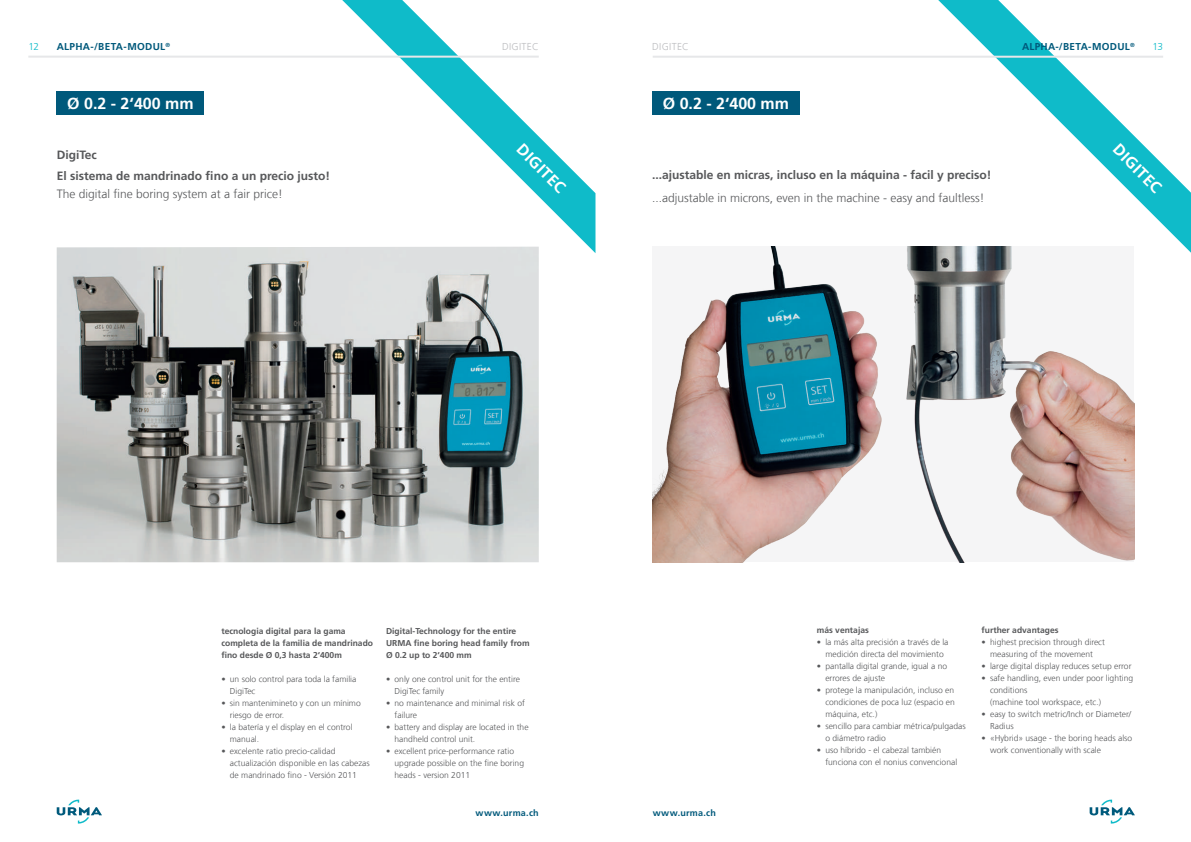
<style>
.page{position:relative;width:1191px;height:842px;background:#fff}
.page>*{position:absolute;margin:0;border:0;box-sizing:border-box;transform-origin:0 0}
.t1{font:700 16px "Frutiger LT Com";color:#fff}
.t2{font:700 12px/20.7px "Frutiger LT Com";color:#57585a}
.t3{font:300 12px "Frutiger LT Com";color:#57585a}
.t4{font:700 10px "Frutiger LT Com";letter-spacing:.03em;color:#00597b}
.t5{font:300 10px "Frutiger LT Com";letter-spacing:.03em;color:#bcbdc0}
.t6{font:300 10px "Frutiger LT Com";color:#0fbbc9}
.t7{font:700 9px "Frutiger LT Com";letter-spacing:.03em;color:#00597b}
.t8{font:300 8.5px/12px "Frutiger LT Com";color:#57585a}
.t9{font:700 8.5px/12px "Frutiger LT Com";color:#57585a}
.t10{font:700 5.8px "Frutiger LT Com";color:#00597b}
</style>
<div class="page">
<svg style="left:342px;top:0;width:253px;height:253px"></svg>
<svg style="left:929px;top:0;width:262px;height:253px"></svg>
<hr style="left:652px;top:56px;width:511px;height:2px;background:#e6e7e9">
<svg style="left:1089px;top:800px;width:45px;height:23px"></svg>
<hr style="left:28px;top:56px;width:511px;height:2px;background:#e6e7e9">
<svg style="left:57px;top:800px;width:45px;height:23px"></svg>
<img style="left:57px;top:247px;width:482px;height:315px">
<img style="left:652px;top:247px;width:482px;height:315px">
<div style="left:57px;top:91px;width:147px;height:23px;background:#00597b"></div>
<div style="left:652px;top:91px;width:147px;height:23px;background:#00597b"></div>
<p class="t6" style="left:28px;top:40px;width:12px">12</p>
<p class="t4" style="left:57px;top:40px;width:115px">ALPHA-/BETA-MODUL<sup>®</sup></p>
<p class="t4" style="left:1022px;top:40px;width:109px">ALPHA-/BETA-MODUL</p>
<p class="t5" style="left:502px;top:40px;width:38px">DIGITEC</p>
<p class="t10" style="left:1130px;top:41px;width:6px">®</p>
<p class="t5" style="left:652px;top:41px;width:38px">DIGITEC</p>
<p class="t6" style="left:1152px;top:40px;width:12px">13</p>
<h1 class="t1" style="left:67px;top:93px;width:128px">Ø 0.2 - 2‘400 mm</h1>
<h1 class="t1" style="left:663px;top:93px;width:128px">Ø 0.2 - 2‘400 mm</h1>
<h2 class="t2" style="left:57px;top:145px;width:275px">DigiTec<br>El sistema de mandrinado fino a un precio justo!</h2>
<h2 class="t3" style="left:57px;top:186px;width:228px">The digital fine boring system at a fair price!</h2>
<h1 class="t1" style="left:526px;top:140px;width:63px;rotate:45deg">DIGITEC</h1>
<h1 class="t1" style="left:1122px;top:140px;width:63px;rotate:45deg">DIGITEC</h1>
<h2 class="t2" style="left:652px;top:164px;width:341px">...ajustable en micras, incluso en la máquina - facil y preciso!</h2>
<h2 class="t3" style="left:652px;top:190px;width:334px">...adjustable in microns, even in the machine - easy and faultless!</h2>
<p class="t9" style="left:221px;top:625px;width:153px">tecnologia digital para la gama completa de la familia de mandrinado fino desde Ø 0,3 hasta 2‘400m</p>
<p class="t8" style="left:230px;top:673px;width:128px;text-indent:-8px">• un solo control para toda la familia<br>DigiTec</p>
<p class="t8" style="left:230px;top:697px;width:132px;text-indent:-8px">• sin mantenimineto y con un mínimo riesgo de error.</p>
<p class="t8" style="left:230px;top:721px;width:124px;text-indent:-8px">• la batería y el display en el control manual.</p>
<p class="t8" style="left:230px;top:745px;width:141px;text-indent:-8px">• excelente ratio precio-calidad actualización disponible en las cabezas de mandrinado fino - Versión 2011</p>
<p class="t9" style="left:386px;top:625px;width:145px">Digital-Technology for the entire<br>URMA fine boring head family from<br>Ø 0.2 up to 2‘400 mm</p>
<p class="t8" style="left:394px;top:673px;width:127px;text-indent:-8px">• only one control unit for the entire<br>DigiTec family</p>
<p class="t8" style="left:394px;top:697px;width:132px;text-indent:-8px">• no maintenance and minimal risk of failure</p>
<p class="t8" style="left:394px;top:721px;width:135px;text-indent:-8px">• battery and display are located in the handheld control unit.</p>
<p class="t8" style="left:394px;top:745px;width:131px;text-indent:-8px">• excellent price-performance ratio upgrade possible on the fine boring heads - version 2011</p>
<p class="t7" style="left:475px;top:807px;width:65px">www.urma.ch</p>
<p class="t7" style="left:652px;top:807px;width:65px">www.urma.ch</p>
<p class="t9" style="left:817px;top:624px;width:53px">más ventajas</p>
<p class="t8" style="left:817px;top:636px;width:133px;text-align:center">• la más alta precisión a través de la medición directa del movimiento</p>
<p class="t8" style="left:825px;top:660px;width:123px;text-indent:-8px">• pantalla digital grande, igual a no errores de ajuste</p>
<p class="t8" style="left:825px;top:684px;width:131px;text-align:justify;text-indent:-8px">• protege la manipulación, incluso en condiciones de poca luz (espacio en máquina, etc.)</p>
<p class="t8" style="left:825px;top:720px;width:142px;text-indent:-8px">• sencillo para cambiar métrica/pulgadas o diámetro radio</p>
<p class="t8" style="left:825px;top:744px;width:133px;text-indent:-8px">• uso híbrido - el cabezal también funciona con el nonius convencional</p>
<p class="t9" style="left:981px;top:624px;width:78px">further advantages</p>
<p class="t8" style="left:981px;top:636px;width:125px;text-align:center">• highest precision through direct measuring of the movement</p>
<p class="t8" style="left:981px;top:660px;width:151px">• large digital display reduces setup error</p>
<p class="t8" style="left:990px;top:672px;width:145px;text-indent:-8px">• safe handling, even under poor lighting conditions<br>(machine tool workspace, etc.)</p>
<p class="t8" style="left:990px;top:708px;width:143px;text-indent:-8px">• easy to switch metric/Inch or Diameter/<br>Radius</p>
<p class="t8" style="left:990px;top:732px;width:144px;text-indent:-8px">• «Hybrid» usage - the boring heads also work conventionally with scale</p>
</div>
